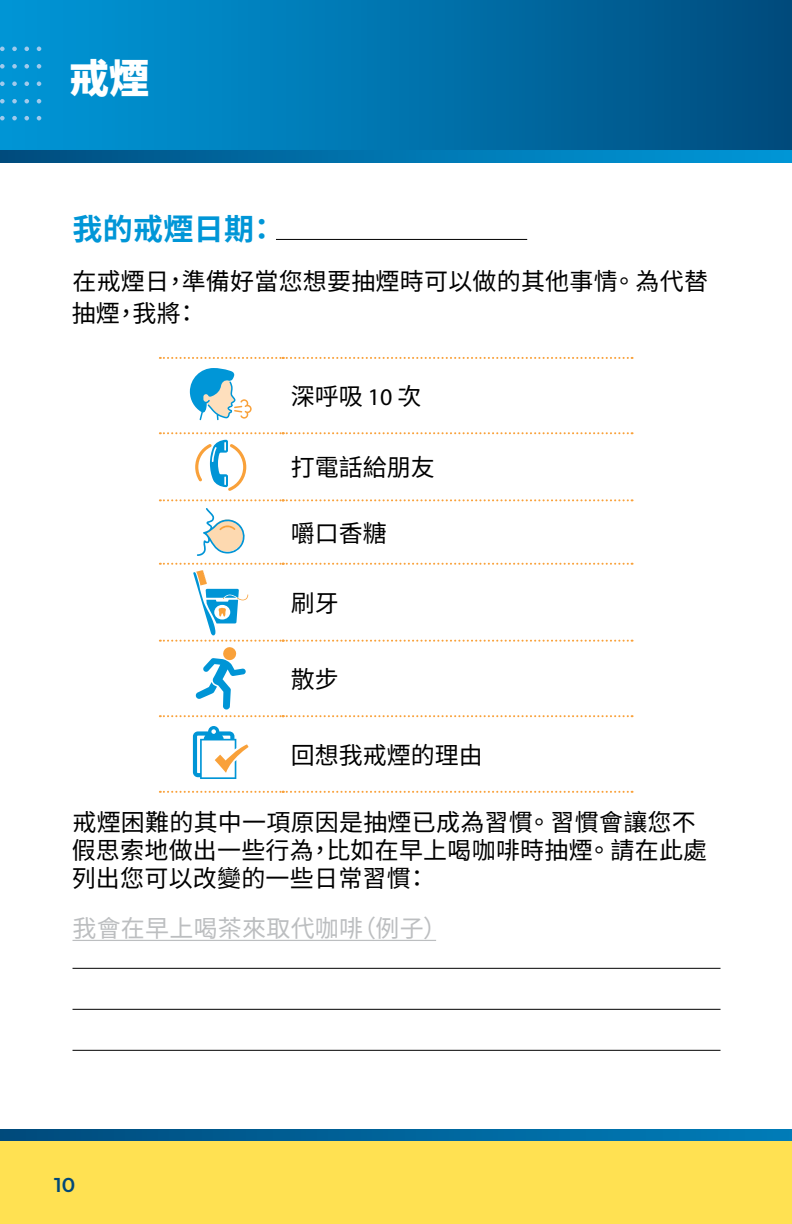
<style>
.page{position:relative;width:792px;height:1224px;background:#fff}
.page>*{position:absolute;margin:0;border:0;box-sizing:border-box;transform-origin:0 0}
.t1{font:900 40px "Noto Sans CJ Ktc";color:#fff}
.t2{font:700 30px "Noto Sans CJ Ktc";letter-spacing:.01em;color:#0096d7}
.t3{font:24px/28px "Noto Sans CJ Ktc";letter-spacing:.01em;color:#000}
.t4{font:24px "Noto Sans CJ Ktc";letter-spacing:.01em;color:#bcbec0}
.t5{font:600 20px "Montserrat";color:#004879}
.s1{font-family:"Myriad Pro"}
</style>
<div class="page">
<div style="left:0;top:0;width:792px;height:153px;background:linear-gradient(to right,#0098d9,#004e80)"></div>
<svg style="left:0;top:151px;width:792px;height:11px;background:#0073ad"></svg>
<svg style="left:24px;top:64px;width:5px;height:5px"></svg>
<svg style="left:24px;top:81px;width:5px;height:5px"></svg>
<svg style="left:24px;top:99px;width:5px;height:5px"></svg>
<svg style="left:24px;top:47px;width:5px;height:4px"></svg>
<svg style="left:37px;top:64px;width:4px;height:5px"></svg>
<svg style="left:37px;top:81px;width:4px;height:5px"></svg>
<svg style="left:37px;top:99px;width:4px;height:5px"></svg>
<svg style="left:37px;top:47px;width:4px;height:4px"></svg>
<svg style="left:0;top:64px;width:5px;height:5px"></svg>
<svg style="left:0;top:81px;width:5px;height:5px"></svg>
<svg style="left:0;top:99px;width:5px;height:5px"></svg>
<svg style="left:0;top:47px;width:5px;height:4px"></svg>
<svg style="left:12px;top:64px;width:5px;height:5px"></svg>
<svg style="left:12px;top:81px;width:5px;height:5px"></svg>
<svg style="left:12px;top:99px;width:5px;height:5px"></svg>
<svg style="left:12px;top:47px;width:5px;height:4px"></svg>
<svg style="left:24px;top:116px;width:5px;height:4px"></svg>
<svg style="left:37px;top:116px;width:4px;height:4px"></svg>
<svg style="left:0;top:116px;width:5px;height:4px"></svg>
<svg style="left:12px;top:116px;width:5px;height:4px"></svg>
<div style="left:0;top:1135px;width:792px;height:89px;background:#ffe152"></div>
<hr style="left:73px;top:940px;width:363px;height:1px;background:#bcbec0">
<hr style="left:276px;top:239px;width:251px;height:1px;background:#000">
<svg style="left:160px;top:357px;width:473px;height:2px"></svg>
<svg style="left:160px;top:432px;width:473px;height:2px"></svg>
<svg style="left:160px;top:499px;width:473px;height:2px"></svg>
<svg style="left:160px;top:791px;width:473px;height:2px"></svg>
<svg style="left:190px;top:368px;width:62px;height:52px"></svg>
<svg style="left:195px;top:440px;width:51px;height:51px"></svg>
<svg style="left:197px;top:508px;width:48px;height:48px"></svg>
<svg style="left:160px;top:563px;width:473px;height:154px"></svg>
<svg style="left:193px;top:726px;width:56px;height:53px"></svg>
<hr style="left:73px;top:968px;width:648px;height:1px;background:#000">
<hr style="left:73px;top:1009px;width:648px;height:1px;background:#000">
<hr style="left:73px;top:1050px;width:648px;height:1px;background:#000">
<svg style="left:0;top:1129px;width:792px;height:12px;background:#00639a"></svg>
<h1 class="t1" style="left:69px;top:56px;width:82px">戒煙</h1>
<h3 class="t2" style="left:73px;top:212px;width:206px">我的戒煙日期：</h3>
<p class="t3" style="left:72px;top:266px;width:638px;line-height:32px">在戒煙日，準備好當您想要抽煙時可以做的其他事情。為代替抽煙，我將：</p>
<p class="t3" style="left:291px;top:383px;width:132px">深呼吸 <span class="s1">10</span> 次</p>
<p class="t3" style="left:291px;top:454px;width:145px">打電話給朋友</p>
<p class="t3" style="left:291px;top:519px;width:97px">嚼口香糖</p>
<p class="t3" style="left:291px;top:589px;width:49px">刷牙</p>
<p class="t3" style="left:291px;top:666px;width:49px">散步</p>
<p class="t3" style="left:291px;top:741px;width:193px">回想我戒煙的理由</p>
<p class="t3" style="left:72px;top:809px;width:637px">戒煙困難的其中一項原因是抽煙已成為習慣。習慣會讓您不假思索地做出一些行為，比如在早上喝咖啡時抽煙。請在此處列出您可以改變的一些日常習慣：</p>
<p class="t4" style="left:73px;top:915px;width:376px">我會在早上喝茶來取代咖啡（例子）</p>
<p class="t5" style="left:54px;top:1171px;width:23px">10</p>
</div>
